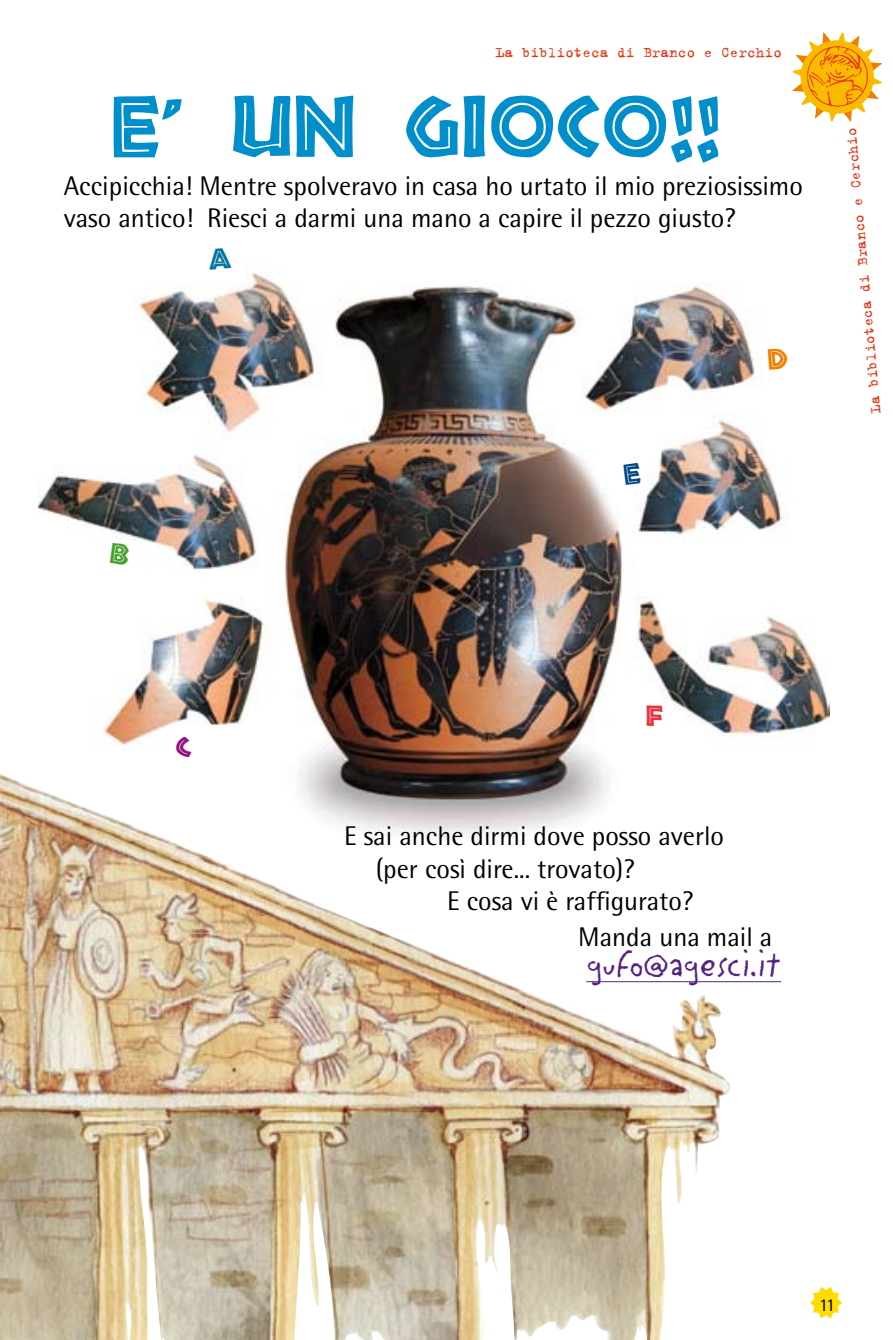
<style>
.page{position:relative;width:893px;height:1340px;background:#fff}
.page>*{position:absolute;margin:0;border:0;box-sizing:border-box;transform-origin:0 0}
.t1{font:81px "Tribeca";letter-spacing:-.005em;color:#008fcb}
.t2{font:39.38px "Litterbox ICG";color:#572381}
.t3{font:27px/32.4px "Rotis Semi Sans";color:#000}
.t4{font:27px "Tribeca";color:#e53540}
.t5{font:18px "Rotis Semi Sans";color:#000}
.t6{font:15.75px "Trixie";color:#e53517}
</style>
<div class="page">
<img style="left:38px;top:273px;width:791px;height:499px">
<img style="left:0;top:772px;width:742px;height:567px">
<svg style="left:792px;top:32px;width:90px;height:90px"></svg>
<div style="left:801px;top:41px;width:72px;height:72px;background:#faba00;border-radius:50%"></div>
<div style="left:801px;top:40px;width:73px;height:73px;border:1px solid #faba00;border-radius:50%"></div>
<img style="left:805px;top:45px;width:64px;height:65px">
<svg style="left:810px;top:1287px;width:32px;height:31px"></svg>
<hr style="left:586px;top:981px;width:195px;height:1px;background:#572381">
<svg style="left:110px;top:540px;width:21px;height:28px"></svg>
<svg style="left:174px;top:735px;width:18px;height:24px"></svg>
<svg style="left:767px;top:347px;width:22px;height:23px"></svg>
<svg style="left:623px;top:462px;width:18px;height:22px"></svg>
<p class="t6" style="left:496px;top:42px;width:287px">La biblioteca di Branco e Cerchio</p>
<h1 class="t1" style="left:111px;top:94px;width:612px">E' UN GIOCO!!</h1>
<p class="t3" style="left:64px;top:169px;width:741px">Accipicchia! Mentre spolveravo in casa ho urtato il mio preziosissimo vaso antico! Riesci a darmi una mano a capire il pezzo giusto?</p>
<p class="t6" style="left:866px;top:414px;width:287px;rotate:-95deg">La biblioteca di Branco e Cerchio</p>
<p class="t4" style="left:646px;top:705px;width:19px">F</p>
<p class="t3" style="left:376px;top:819px;width:350px;text-indent:-32px">E sai anche dirmi dove posso averlo (per così dire... trovato)?</p>
<p class="t3" style="left:578px;top:883px;width:196px;line-height:35.8px;text-indent:-131px">E cosa vi è raffigurato?<br>Manda una mail a</p>
<h2 class="t2" style="left:586px;top:938px;width:196px">gufo@agesci.it</h2>
<p class="t5" style="left:819px;top:1294px;width:18px">11</p>
</div>
